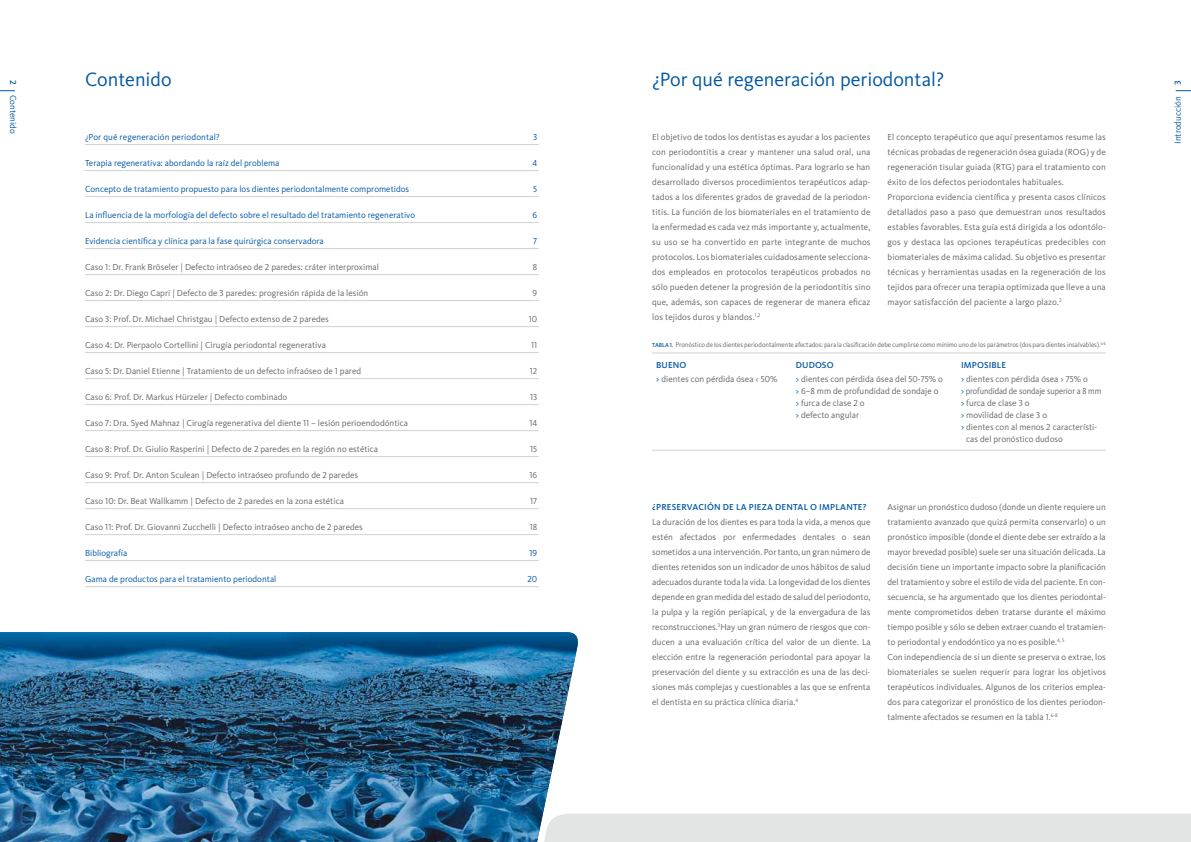
<style>
.page{position:relative;width:1191px;height:842px;background:#fff}
.page>*{position:absolute;margin:0;border:0;box-sizing:border-box;transform-origin:0 0}
.t1{font:20px "Kievit OT";color:#0057a3}
.t2{font:9px/15px "Kievit OT";color:#646567}
.t3{font:9px "Kievit OT";color:#0057a3}
.t4{font:500 9px "Kievit OT";letter-spacing:.02em;color:#0057a3}
.t5{font:9px "Kievit OT";color:#646567;scale:.93 1}
.t6{font:7px "Kievit OT";letter-spacing:-.01em;color:#646567}
.s1{font-weight:500;font-size:6px;color:#0057a3}
.s2{color:#0057a3}
</style>
<div class="page">
<svg style="left:1175px;top:90px;width:16px;height:1px"></svg>
<svg style="left:0;top:90px;width:15px;height:1px"></svg>
<hr style="left:85px;top:144px;width:454px;height:1px;background:#d0d1d2">
<hr style="left:85px;top:170px;width:454px;height:1px;background:#d0d1d2">
<hr style="left:85px;top:196px;width:454px;height:1px;background:#d0d1d2">
<hr style="left:85px;top:222px;width:454px;height:1px;background:#d0d1d2">
<hr style="left:85px;top:248px;width:454px;height:1px;background:#d0d1d2">
<hr style="left:85px;top:274px;width:454px;height:1px;background:#d0d1d2">
<hr style="left:85px;top:300px;width:454px;height:1px;background:#d0d1d2">
<hr style="left:85px;top:326px;width:454px;height:1px;background:#d0d1d2">
<hr style="left:85px;top:352px;width:454px;height:1px;background:#d0d1d2">
<hr style="left:85px;top:378px;width:454px;height:1px;background:#d0d1d2">
<hr style="left:85px;top:404px;width:454px;height:1px;background:#d0d1d2">
<hr style="left:85px;top:430px;width:454px;height:1px;background:#d0d1d2">
<hr style="left:85px;top:456px;width:454px;height:1px;background:#d0d1d2">
<hr style="left:85px;top:482px;width:454px;height:1px;background:#d0d1d2">
<hr style="left:85px;top:508px;width:454px;height:1px;background:#d0d1d2">
<hr style="left:85px;top:534px;width:454px;height:1px;background:#d0d1d2">
<hr style="left:85px;top:560px;width:454px;height:1px;background:#d0d1d2">
<hr style="left:85px;top:586px;width:454px;height:1px;background:#d0d1d2">
<img style="left:0;top:632px;width:578px;height:210px">
<div style="left:542px;top:814px;width:649px;height:28px;background:#e3e4e4"></div>
<hr style="left:652px;top:353px;width:454px;height:1px;background:#d0d1d2">
<hr style="left:652px;top:450px;width:454px;height:1px;background:#d0d1d2">
<p class="t4" style="left:19px;top:80px;width:6px;rotate:90deg">2</p>
<h1 class="t1" style="left:85px;top:67px;width:88px">Contenido</h1>
<h1 class="t1" style="left:652px;top:67px;width:293px">¿Por qué regeneración periodontal?</h1>
<p class="t3" style="left:19px;top:95px;width:40px;rotate:90deg">Contenido</p>
<p class="t3" style="left:85px;top:132px;width:136px">¿Por qué regeneración periodontal?</p>
<p class="t3" style="left:533px;top:132px;width:6px">3</p>
<p class="t3" style="left:85px;top:158px;width:196px">Terapia regenerativa: abordando la raíz del problema</p>
<p class="t3" style="left:532px;top:158px;width:6px">4</p>
<p class="t3" style="left:85px;top:184px;width:326px">Concepto de tratamiento propuesto para los dientes periodontalmente comprometidos</p>
<p class="t3" style="left:533px;top:184px;width:5px">5</p>
<p class="t3" style="left:85px;top:210px;width:331px">La influencia de la morfología del defecto sobre el resultado del tratamiento regenerativo</p>
<p class="t3" style="left:532px;top:210px;width:6px">6</p>
<p class="t3" style="left:85px;top:236px;width:240px">Evidencia científica y clínica para la fase quirúrgica conservadora</p>
<p class="t3" style="left:533px;top:236px;width:6px">7</p>
<p class="t2" style="left:85px;top:259px;width:295px">Caso 1: Dr. Frank Bröseler | Defecto intraóseo de 2 paredes: cráter interproximal</p>
<p class="t2" style="left:533px;top:259px;width:6px">8</p>
<p class="t2" style="left:85px;top:285px;width:285px">Caso 2: Dr. Diego Capri | Defecto de 3 paredes: progresión rápida de la lesión</p>
<p class="t2" style="left:532px;top:285px;width:6px">9</p>
<p class="t2" style="left:85px;top:311px;width:245px">Caso 3: Prof. Dr. Michael Christgau | Defecto extenso de 2 paredes</p>
<p class="t2" style="left:529px;top:311px;width:10px">10</p>
<p class="t2" style="left:85px;top:337px;width:242px">Caso 4: Dr. Pierpaolo Cortellini | Cirugía periodontal regenerativa</p>
<p class="t2" style="left:531px;top:337px;width:8px">11</p>
<p class="t2" style="left:85px;top:363px;width:278px">Caso 5: Dr. Daniel Etienne | Tratamiento de un defecto infraóseo de 1 pared</p>
<p class="t2" style="left:529px;top:363px;width:9px">12</p>
<p class="t2" style="left:85px;top:389px;width:204px">Caso 6: Prof. Dr. Markus Hürzeler | Defecto combinado</p>
<p class="t2" style="left:530px;top:389px;width:9px">13</p>
<p class="t2" style="left:85px;top:415px;width:324px">Caso 7: Dra. Syed Mahnaz | Cirugía regenerativa del diente 11 – lesión perioendodóntica</p>
<p class="t2" style="left:529px;top:415px;width:9px">14</p>
<p class="t2" style="left:85px;top:441px;width:294px">Caso 8: Prof. Dr. Giulio Rasperini | Defecto de 2 paredes en la región no estética</p>
<p class="t2" style="left:530px;top:441px;width:9px">15</p>
<p class="t2" style="left:85px;top:467px;width:275px">Caso 9: Prof. Dr. Anton Sculean | Defecto intraóseo profundo de 2 paredes</p>
<p class="t2" style="left:529px;top:467px;width:9px">16</p>
<p class="t2" style="left:85px;top:493px;width:260px">Caso 10: Dr. Beat Wallkamm | Defecto de 2 paredes en la zona estética</p>
<p class="t2" style="left:530px;top:493px;width:9px">17</p>
<p class="t2" style="left:85px;top:519px;width:279px">Caso 11: Prof. Dr. Giovanni Zucchelli | Defecto intraóseo ancho de 2 paredes</p>
<p class="t2" style="left:530px;top:519px;width:9px">18</p>
<p class="t3" style="left:85px;top:548px;width:44px">Bibliografía</p>
<p class="t3" style="left:529px;top:548px;width:9px">19</p>
<p class="t3" style="left:85px;top:574px;width:193px">Gama de productos para el tratamiento periodontal</p>
<p class="t3" style="left:527px;top:574px;width:11px">20</p>
<p class="t2" style="left:652px;top:129px;width:220px;text-align:justify">El objetivo de todos los dentistas es ayudar a los pacientes con periodontitis a crear y mantener una salud oral, una funcionalidad y una estética óptimas. Para lograrlo se han desarrollado diversos procedimientos terapéuticos adap&shy;tados a los diferentes grados de gravedad de la periodon&shy;titis. La función de los biomateriales en el tratamiento de la enfermedad es cada vez más importante y, actualmente, su uso se ha convertido en parte integrante de muchos protocolos. Los biomateriales cuidadosamente selecciona&shy;dos empleados en protocolos terapéuticos probados no sólo pueden detener la progresión de la periodontitis sino que, además, son capaces de regenerar de manera eficaz los tejidos duros y blandos.<sup>1,2</sup></p>
<p class="t2" style="left:887px;top:129px;width:220px">El concepto terapéutico que aquí presentamos resume las técnicas probadas de regeneración ósea guiada (ROG) y de regeneración tisular guiada (RTG) para el tratamiento con éxito de los defectos periodontales habituales.<br>Proporciona evidencia científica y presenta casos clínicos detallados paso a paso que demuestran unos resultados estables favorables. Esta guía está dirigida a los odontólo&shy;gos y destaca las opciones terapéuticas predecibles con biomateriales de máxima calidad. Su objetivo es presentar técnicas y herramientas usadas en la regeneración de los tejidos para ofrecer una terapia optimizada que lleve a una mayor satisfacción del paciente a largo plazo.<sup>2</sup></p>
<p class="t6" style="left:652px;top:341px;width:455px"><span class="s1">TABLA 1.</span> Pronóstico de los dientes periodontalmente afectados: para la clasificación debe cumplirse como mínimo uno de los parámetros (dos para dientes insalvables).<sup>6-8</sup></p>
<p class="t4" style="left:656px;top:359px;width:32px">BUENO</p>
<p class="t4" style="left:796px;top:359px;width:39px">DUDOSO</p>
<p class="t4" style="left:961px;top:359px;width:47px">IMPOSIBLE</p>
<p class="t2" style="left:656px;top:372px;width:123px"><span class="s2">&gt;</span> dientes con pérdida ósea &lt; 50%</p>
<p class="t2" style="left:796px;top:373px;width:149px;line-height:12px"><span class="s2">&gt;</span> dientes con pérdida ósea del 50-75% o <span class="s2">&gt;</span> 6–8 mm de profundidad de sondaje o <span class="s2">&gt;</span> furca de clase 2 o<br><span class="s2">&gt;</span> defecto angular</p>
<p class="t2" style="left:961px;top:372px;width:128px"><span class="s2">&gt;</span> dientes con pérdida ósea &gt; 75% o</p>
<p class="t5" style="left:961px;top:386px;width:152px"><span class="s2">&gt;</span> profundidad de sondaje superior a 8 mm</p>
<p class="t2" style="left:961px;top:396px;width:70px"><span class="s2">&gt;</span> furca de clase 3 o</p>
<p class="t2" style="left:961px;top:408px;width:88px"><span class="s2">&gt;</span> movilidad de clase 3 o</p>
<p class="t2" style="left:961px;top:420px;width:138px"><span class="s2">&gt;</span> dientes con al menos 2 característi-</p>
<p class="t2" style="left:966px;top:432px;width:98px">cas del pronóstico dudoso</p>
<p class="t4" style="left:652px;top:502px;width:216px">¿PRESERVACIÓN DE LA PIEZA DENTAL O IMPLANTE?</p>
<p class="t2" style="left:652px;top:515px;width:220px;text-align:justify">La duración de los dientes es para toda la vida, a menos que estén afectados por enfermedades dentales o sean sometidos a una intervención. Por tanto, un gran número de dientes retenidos son un indicador de unos hábitos de salud adecuados durante toda la vida. La longevidad de los dientes depende en gran medida del estado de salud del periodonto, la pulpa y la región periapical, y de la envergadura de las reconstrucciones.<sup>3</sup>Hay un gran número de riesgos que con&shy;ducen a una evaluación crítica del valor de un diente. La elección entre la regeneración periodontal para apoyar la preservación del diente y su extracción es una de las deci&shy;siones más complejas y cuestionables a las que se enfrenta el dentista en su práctica clínica diaria.<sup>4</sup></p>
<p class="t2" style="left:887px;top:500px;width:220px">Asignar un pronóstico dudoso (donde un diente requiere un tratamiento avanzado que quizá permita conservarlo) o un pronóstico imposible (donde el diente debe ser extraído a la mayor brevedad posible) suele ser una situación delicada. La decisión tiene un importante impacto sobre la planificación del tratamiento y sobre el estilo de vida del paciente. En con&shy;secuencia, se ha argumentado que los dientes periodontal&shy;mente comprometidos deben tratarse durante el máximo tiempo posible y sólo se deben extraer cuando el tratamien&shy;to periodontal y endodóntico ya no es posible.<sup>4,</sup> <sup>5<br></sup>Con independiencia de si un diente se preserva o extrae, los biomateriales se suelen requerir para lograr los objetivos terapéuticos individuales. Algunos de los criterios emplea&shy;dos para categorizar el pronóstico de los dientes periodon&shy;talmente afectados se resumen en la tabla 1.<sup>6-8</sup></p>
<p class="t4" style="left:1172px;top:85px;width:6px;rotate:-90deg">3</p>
<p class="t3" style="left:1172px;top:144px;width:49px;rotate:-90deg">Introducción</p>
</div>
